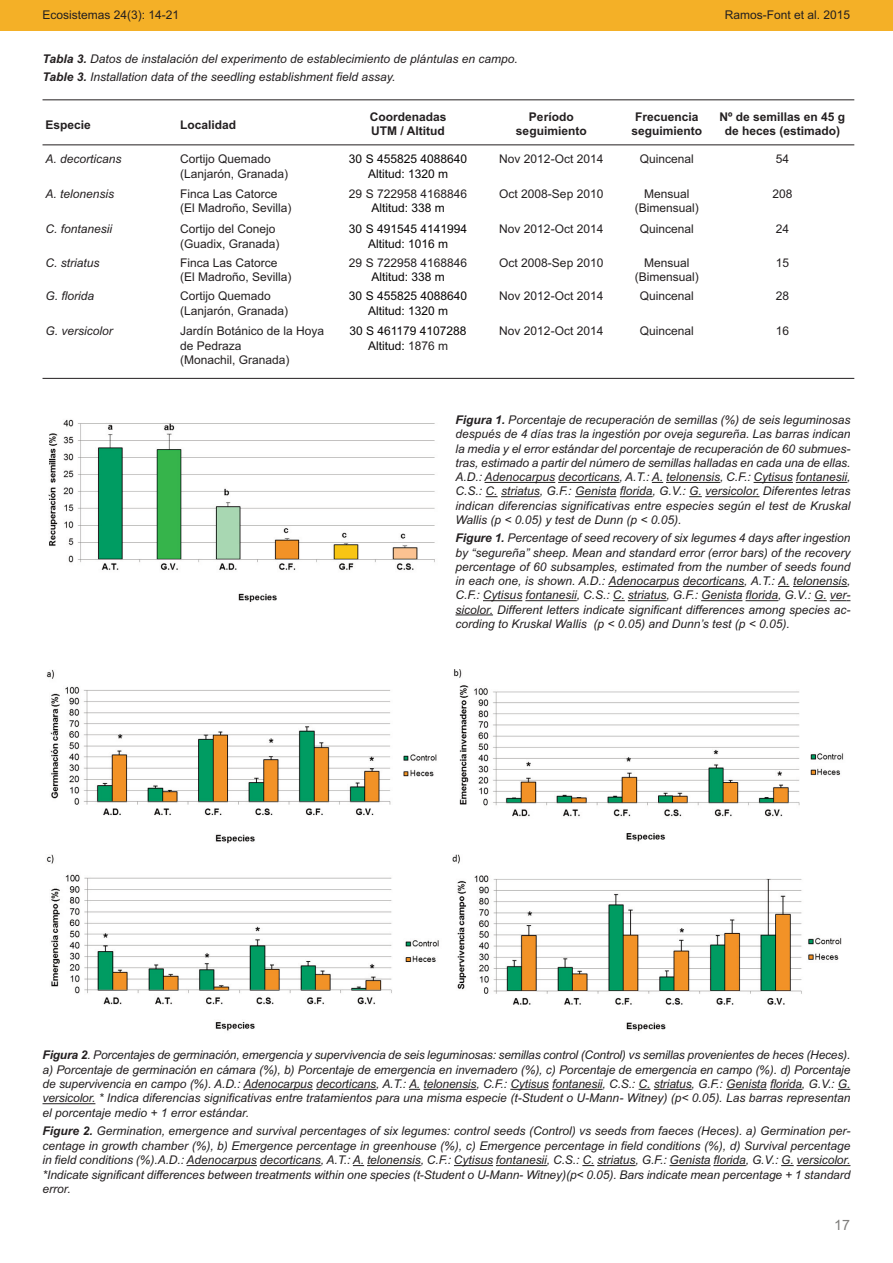
<style>
.page{position:relative;width:893px;height:1263px;background:#fff}
.page>*{position:absolute;margin:0;border:0;box-sizing:border-box;transform-origin:0 0}
.t1{font:14.25px "Arial";color:#7f7e7c}
.t2{font:italic 12px/14.2px "Arial";color:#231f20;text-align:justify}
.t3{font:12px/14.4px "Arial";color:#231f20}
.t4{font:12px/14.4px "Arial";color:#070505;text-align:center}
.t5{font:700 12px/14.4px "Arial";color:#231f20;text-align:center}
.s1{font-weight:700}
.s2{color:#231f20}
</style>
<div class="page">
<div style="left:0;top:0;width:893px;height:30px;background:#f4b027"></div>
<hr style="left:43px;top:100px;width:811px;height:1px;background:#231f20">
<hr style="left:43px;top:145px;width:811px;height:1px;background:#231f20">
<hr style="left:43px;top:378px;width:811px;height:1px;background:#231f20">
<img style="left:48px;top:419px;width:387px;height:183px">
<hr style="left:485px;top:482px;width:70px;height:1px;background:#231f20">
<hr style="left:558px;top:482px;width:61px;height:1px;background:#231f20">
<hr style="left:666px;top:482px;width:54px;height:1px;background:#231f20">
<hr style="left:754px;top:482px;width:39px;height:1px;background:#231f20">
<hr style="left:796px;top:482px;width:51px;height:1px;background:#231f20">
<svg style="left:486px;top:496px;width:12px;height:1px"></svg>
<hr style="left:501px;top:496px;width:39px;height:1px;background:#231f20">
<hr style="left:575px;top:496px;width:41px;height:1px;background:#231f20">
<hr style="left:620px;top:496px;width:32px;height:1px;background:#231f20">
<svg style="left:689px;top:496px;width:13px;height:1px"></svg>
<hr style="left:705px;top:496px;width:54px;height:1px;background:#231f20">
<hr style="left:608px;top:586px;width:71px;height:1px;background:#231f20">
<hr style="left:683px;top:586px;width:61px;height:1px;background:#231f20">
<hr style="left:793px;top:586px;width:54px;height:1px;background:#231f20">
<hr style="left:483px;top:600px;width:39px;height:1px;background:#231f20">
<hr style="left:525px;top:600px;width:52px;height:1px;background:#231f20">
<svg style="left:613px;top:600px;width:12px;height:1px"></svg>
<hr style="left:628px;top:600px;width:39px;height:1px;background:#231f20">
<hr style="left:701px;top:600px;width:41px;height:1px;background:#231f20">
<hr style="left:745px;top:600px;width:33px;height:1px;background:#231f20">
<svg style="left:814px;top:600px;width:36px;height:1px"></svg>
<hr style="left:455px;top:614px;width:38px;height:1px;background:#231f20">
<img style="left:46px;top:669px;width:798px;height:362px">
<hr style="left:243px;top:1089px;width:70px;height:1px;background:#231f20">
<hr style="left:316px;top:1089px;width:60px;height:1px;background:#231f20">
<hr style="left:424px;top:1089px;width:52px;height:1px;background:#231f20">
<hr style="left:510px;top:1089px;width:39px;height:1px;background:#231f20">
<hr style="left:552px;top:1089px;width:50px;height:1px;background:#231f20">
<hr style="left:654px;top:1089px;width:38px;height:1px;background:#231f20">
<hr style="left:726px;top:1089px;width:41px;height:1px;background:#231f20">
<hr style="left:770px;top:1089px;width:32px;height:1px;background:#231f20">
<svg style="left:838px;top:1089px;width:12px;height:1px"></svg>
<hr style="left:43px;top:1103px;width:52px;height:1px;background:#231f20">
<hr style="left:187px;top:1165px;width:70px;height:1px;background:#231f20">
<hr style="left:260px;top:1165px;width:61px;height:1px;background:#231f20">
<hr style="left:367px;top:1165px;width:54px;height:1px;background:#231f20">
<hr style="left:454px;top:1165px;width:39px;height:1px;background:#231f20">
<hr style="left:496px;top:1165px;width:51px;height:1px;background:#231f20">
<svg style="left:582px;top:1165px;width:12px;height:1px"></svg>
<hr style="left:597px;top:1165px;width:39px;height:1px;background:#231f20">
<hr style="left:669px;top:1165px;width:42px;height:1px;background:#231f20">
<hr style="left:713px;top:1165px;width:33px;height:1px;background:#231f20">
<svg style="left:781px;top:1165px;width:13px;height:1px"></svg>
<hr style="left:796px;top:1165px;width:54px;height:1px;background:#231f20">
<p class="t3" style="left:43px;top:7px;width:138px">Ecosistemas 24(3): 14-21</p>
<p class="t3" style="left:725px;top:7px;width:127px">Ramos-Font et al. 2015</p>
<p class="t2" style="left:43px;top:49px;width:477px;line-height:18.6px"><span class="s1">Tabla 3.</span> Datos de instalación del experimento de establecimiento de plántulas en campo.<br><span class="s1">Table 3.</span> Installation data of the seedling establishment field assay.</p>
<p class="t5" style="left:46px;top:117px;width:47px">Especie</p>
<p class="t5" style="left:180px;top:117px;width:58px">Localidad</p>
<p class="t5" style="left:370px;top:109px;width:78px;text-align:left">Coordenadas<br>UTM / Altitud</p>
<p class="t5" style="left:516px;top:109px;width:72px">Período seguimiento</p>
<p class="t5" style="left:631px;top:109px;width:72px">Frecuencia seguimiento</p>
<p class="t5" style="left:719px;top:109px;width:127px">Nº de semillas en 45 g de heces (estimado)</p>
<p class="t2" style="left:46px;top:152px;width:78px">A. decorticans</p>
<p class="t3" style="left:180px;top:152px;width:110px">Cortijo Quemado (Lanjarón, Granada)</p>
<p class="t4" style="left:349px;top:152px;width:120px">30 S 455825 4088640<br>Altitud: 1320 m</p>
<p class="t3" style="left:499px;top:152px;width:106px">Nov 2012-Oct 2014</p>
<p class="t3" style="left:640px;top:152px;width:56px">Quincenal</p>
<p class="t3" style="left:776px;top:152px;width:15px">54</p>
<p class="t2" style="left:46px;top:186px;width:70px">A. telonensis</p>
<p class="t3" style="left:180px;top:186px;width:113px">Finca Las Catorce (El Madroño, Sevilla)</p>
<p class="t3" style="left:349px;top:186px;width:120px">29 S 722958 4168846</p>
<p class="t3" style="left:499px;top:186px;width:106px">Oct 2008-Sep 2010</p>
<p class="t3" style="left:635px;top:186px;width:66px;text-align:center">Mensual (Bimensual)</p>
<p class="t3" style="left:772px;top:186px;width:22px">208</p>
<p class="t4" style="left:371px;top:201px;width:75px">Altitud: 338 m</p>
<p class="t2" style="left:46px;top:222px;width:68px">C. fontanesii</p>
<p class="t3" style="left:180px;top:222px;width:101px">Cortijo del Conejo (Guadix, Granada)</p>
<p class="t4" style="left:349px;top:222px;width:120px">30 S 491545 4141994<br>Altitud: 1016 m</p>
<p class="t3" style="left:499px;top:222px;width:106px">Nov 2012-Oct 2014</p>
<p class="t3" style="left:640px;top:222px;width:56px">Quincenal</p>
<p class="t3" style="left:776px;top:222px;width:15px">24</p>
<p class="t2" style="left:46px;top:256px;width:56px">C. striatus</p>
<p class="t3" style="left:180px;top:255px;width:113px">Finca Las Catorce (El Madroño, Sevilla)</p>
<p class="t3" style="left:349px;top:255px;width:120px">29 S 722958 4168846</p>
<p class="t3" style="left:499px;top:255px;width:106px">Oct 2008-Sep 2010</p>
<p class="t3" style="left:635px;top:255px;width:66px;text-align:center">Mensual (Bimensual)</p>
<p class="t3" style="left:776px;top:255px;width:15px">15</p>
<p class="t4" style="left:371px;top:270px;width:75px">Altitud: 338 m</p>
<p class="t2" style="left:46px;top:289px;width:50px">G. florida</p>
<p class="t3" style="left:180px;top:289px;width:110px">Cortijo Quemado (Lanjarón, Granada)</p>
<p class="t4" style="left:349px;top:289px;width:120px">30 S 455825 4088640<br>Altitud: 1320 m</p>
<p class="t3" style="left:499px;top:289px;width:106px">Nov 2012-Oct 2014</p>
<p class="t3" style="left:640px;top:289px;width:56px">Quincenal</p>
<p class="t3" style="left:776px;top:289px;width:15px">28</p>
<p class="t2" style="left:46px;top:324px;width:69px">G. versicolor</p>
<p class="t3" style="left:180px;top:324px;width:146px">Jardín Botánico de la Hoya de Pedraza<br>(Monachil, Granada)</p>
<p class="t4" style="left:349px;top:324px;width:119px">30 S 461179 4107288<br>Altitud: <span class="s2">1876 m</span></p>
<p class="t3" style="left:499px;top:324px;width:106px">Nov 2012-Oct 2014</p>
<p class="t3" style="left:640px;top:324px;width:56px">Quincenal</p>
<p class="t3" style="left:776px;top:324px;width:15px">16</p>
<p class="t2" style="left:455px;top:413px;width:396px"><span class="s1">Figura 1.</span> Porcentaje de recuperación de semillas (%) de seis leguminosas después de 4 días tras la ingestión por oveja segureña. Las barras indican la media y el error estándar del porcentaje de recuperación de 60 submues&shy;tras, estimado a partir del número de semillas halladas en cada una de ellas.<br>A.D.: Adenocarpus decorticans, A.T.: A. telonensis, C.F.: Cytisus fontanesii, C.S.: C. striatus, G.F.: Genista florida, G.V.: G. versicolor. Diferentes letras indican diferencias significativas entre especies según el test de Kruskal Wallis (p &lt; 0.05) y test de Dunn (p &lt; 0.05).</p>
<p class="t2" style="left:455px;top:531px;width:396px"><span class="s1">Figure 1.</span> Percentage of seed recovery of six legumes 4 days after ingestion by “segureña” sheep. Mean and standard error (error bars) of the recovery percentage of 60 subsamples, estimated from the number of seeds found in each one, is shown. A.D.: Adenocarpus decorticans, A.T.: A. telonensis, C.F.: Cytisus fontanesii, C.S.: C. striatus, G.F.: Genista florida, G.V.: G. ver&shy;sicolor. Different letters indicate significant differences among species ac&shy;cording to Kruskal Wallis (p &lt; 0.05) and Dunn’s test (p &lt; 0.05).</p>
<p class="t2" style="left:43px;top:1048px;width:809px"><span class="s1">Figura 2</span>. Porcentajes de germinación, emergencia y supervivencia de seis leguminosas: semillas control (Control) vs semillas provenientes de heces (Heces). a) Porcentaje de germinación en cámara (%), b) Porcentaje de emergencia en invernadero (%), c) Porcentaje de emergencia en campo (%). d) Porcentaje de supervivencia en campo (%). A.D.: Adenocarpus decorticans, A.T.: A. telonensis, C.F.: Cytisus fontanesii, C.S.: C. striatus, G.F.: Genista florida, G.V.: G. versicolor. * Indica diferencias significativas entre tratamientos para una misma especie (t-Student o U-Mann- Witney) (p&lt; 0.05). Las barras representan el porcentaje medio + 1 error estándar.</p>
<p class="t2" style="left:43px;top:1124px;width:809px"><span class="s1">Figure 2.</span> Germination, emergence and survival percentages of six legumes: control seeds (Control) vs seeds from faeces (Heces). a) Germination per&shy;centage in growth chamber (%), b) Emergence percentage in greenhouse (%), c) Emergence percentage in field conditions (%), d) Survival percentage in field conditions (%).A.D.: Adenocarpus decorticans, A.T.: A. telonensis, C.F.: Cytisus fontanesii, C.S.: C. striatus, G.F.: Genista florida, G.V.: G. versicolor. *Indicate significant differences between treatments within one species (t-Student o U-Mann- Witney)(p&lt; 0.05). Bars indicate mean percentage + 1 standard error.</p>
<p class="t1" style="left:834px;top:1216px;width:17px">17</p>
</div>
